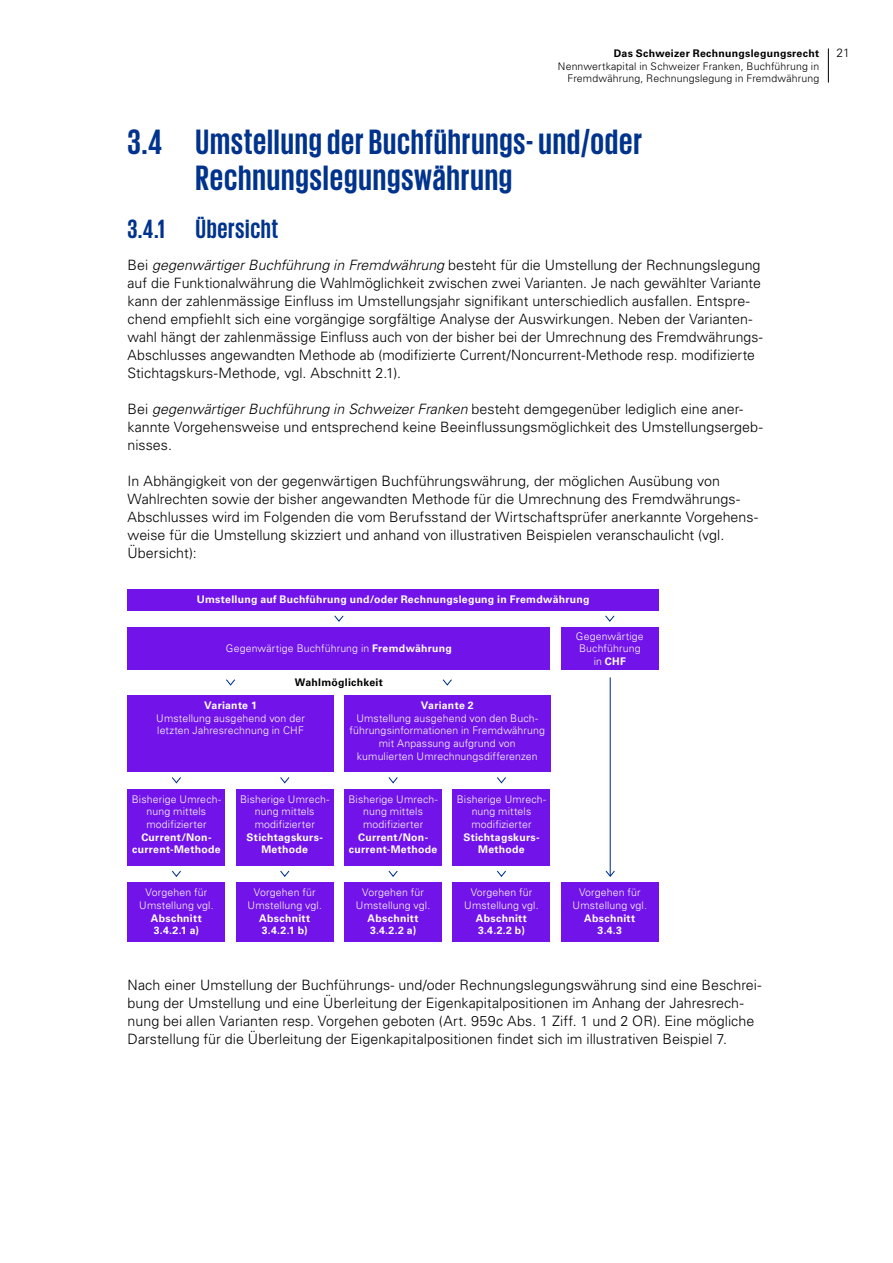
<style>
.page{position:relative;width:893px;height:1263px;background:#fff}
.page>*{position:absolute;margin:0;border:0;box-sizing:border-box;transform-origin:0 0}
.t1{font:700 36px/36px "KPMG";letter-spacing:.025em;color:#00338d}
.t2{font:700 27px "KPMG";letter-spacing:.025em;color:#00338d}
.t3{font:300 14.25px/18px "Univers LT Std";color:#000}
.t4{font:300 12px "Univers LT Std";color:#000}
.t5{font:300 10.5px/12.6px "Univers LT Std";letter-spacing:.015em;color:#fff;text-align:center}
.t6{font:700 10.5px/12.6px "Univers LT Std";letter-spacing:.025em;color:#fff;text-align:center}
.t7{font:300 10.5px/12px "Univers LT Std";letter-spacing:.015em;color:#000;text-align:right}
.t8{font:700 10.5px "Univers LT Std";letter-spacing:.025em;color:#000}
.s1{font-style:italic}
.s2{font-weight:700}
</style>
<div class="page">
<div style="left:128px;top:589px;width:531px;height:21px;background:#7213ea"></div>
<div style="left:128px;top:627px;width:422px;height:43px;background:#7213ea"></div>
<div style="left:128px;top:695px;width:206px;height:77px;background:#7213ea"></div>
<div style="left:128px;top:789px;width:97px;height:76px;background:#7213ea"></div>
<div style="left:128px;top:882px;width:97px;height:60px;background:#7213ea"></div>
<div style="left:236px;top:789px;width:98px;height:76px;background:#7213ea"></div>
<div style="left:236px;top:882px;width:98px;height:60px;background:#7213ea"></div>
<div style="left:344px;top:789px;width:98px;height:76px;background:#7213ea"></div>
<div style="left:344px;top:882px;width:98px;height:60px;background:#7213ea"></div>
<div style="left:453px;top:789px;width:97px;height:76px;background:#7213ea"></div>
<div style="left:453px;top:882px;width:97px;height:60px;background:#7213ea"></div>
<div style="left:561px;top:882px;width:98px;height:60px;background:#7213ea"></div>
<div style="left:344px;top:695px;width:206px;height:77px;background:#7213ea"></div>
<div style="left:561px;top:627px;width:98px;height:43px;background:#7213ea"></div>
<svg style="left:172px;top:777px;width:9px;height:7px"></svg>
<svg style="left:388px;top:777px;width:10px;height:7px"></svg>
<svg style="left:280px;top:777px;width:10px;height:7px"></svg>
<svg style="left:497px;top:777px;width:9px;height:7px"></svg>
<svg style="left:172px;top:870px;width:9px;height:7px"></svg>
<svg style="left:388px;top:870px;width:10px;height:7px"></svg>
<svg style="left:280px;top:870px;width:10px;height:7px"></svg>
<svg style="left:497px;top:870px;width:9px;height:7px"></svg>
<svg style="left:334px;top:615px;width:10px;height:7px"></svg>
<svg style="left:605px;top:615px;width:10px;height:7px"></svg>
<svg style="left:605px;top:869px;width:10px;height:8px"></svg>
<hr style="left:610px;top:677px;width:1px;height:199px;background:#00338d">
<svg style="left:226px;top:679px;width:9px;height:7px"></svg>
<svg style="left:442px;top:679px;width:10px;height:7px"></svg>
<hr style="left:828px;top:48px;width:1px;height:34px;background:#000">
<p class="t8" style="left:614px;top:47px;width:207px">Das Schweizer Rechnungslegungsrecht</p>
<p class="t4" style="left:836px;top:45px;width:15px">21</p>
<p class="t7" style="left:558px;top:60px;width:263px">Nennwertkapital in Schweizer Franken, Buchführung in<br>Fremdwährung, Rechnungslegung in Fremdwährung</p>
<h1 class="t1" style="left:196px;top:123px;width:448px;text-indent:-68px">3.4 Umstellung der Buchführungs- und/oder<br>Rechnungslegungswährung</h1>
<h2 class="t2" style="left:128px;top:215px;width:152px">3.4.1 Übersicht</h2>
<p class="t3" style="left:128px;top:256px;width:637px">Bei <span class="s1">gegenwärtiger Buchführung in Fremdwährung</span> besteht für die Umstellung der Rechnungslegung auf die Funktionalwährung die Wahlmöglichkeit zwischen zwei Varianten. Je nach gewählter Variante kann der zahlenmässige Einfluss im Umstellungsjahr signifikant unterschiedlich ausfallen. Entspre&shy;chend empfiehlt sich eine vorgängige sorgfältige Analyse der Auswirkungen. Neben der Varianten&shy;wahl hängt der zahlenmässige Einfluss auch von der bisher bei der Umrechnung des Fremdwährungs-Abschlusses angewandten Methode ab (modifizierte Current/Noncurrent-Methode resp. modifizierte Stichtagskurs-Methode, vgl. Abschnitt 2.1).</p>
<p class="t3" style="left:128px;top:400px;width:637px">Bei <span class="s1">gegenwärtiger Buchführung in Schweizer Franken</span> besteht demgegenüber lediglich eine aner&shy;kannte Vorgehensweise und entsprechend keine Beeinflussungsmöglichkeit des Umstellungsergeb&shy;nisses.</p>
<p class="t3" style="left:128px;top:472px;width:632px">In Abhängigkeit von der gegenwärtigen Buchführungswährung, der möglichen Ausübung von Wahlrechten sowie der bisher angewandten Methode für die Umrechnung des Fremdwährungs-Abschlusses wird im Folgenden die vom Berufsstand der Wirtschaftsprüfer anerkannte Vorgehens&shy;weise für die Umstellung skizziert und anhand von illustrativen Beispielen veranschaulicht (vgl.<br>Übersicht):</p>
<p class="t6" style="left:197px;top:593px;width:394px">Umstellung auf Buchführung und/oder Rechnungslegung in Fremdwährung</p>
<p class="t5" style="left:226px;top:642px;width:227px">Gegenwärtige Buchführung in <span class="s2">Fremdwährung</span></p>
<p class="t5" style="left:576px;top:630px;width:69px">Gegenwärtige<br>Buchführung in <span class="s2">CHF</span></p>
<p class="t8" style="left:295px;top:676px;width:89px">Wahlmöglichkeit</p>
<p class="t6" style="left:204px;top:699px;width:54px">Variante 1</p>
<p class="t5" style="left:156px;top:712px;width:150px;text-align:left">Umstellung ausgehend von der letzten Jahresrechnung in CHF</p>
<p class="t5" style="left:132px;top:793px;width:91px">Bisherige Umrech&shy;nung mittels modifizierter</p>
<p class="t6" style="left:132px;top:831px;width:90px">Current/Non&shy;current-Methode</p>
<p class="t5" style="left:139px;top:886px;width:76px">Vorgehen für<br>Umstellung vgl.</p>
<p class="t6" style="left:151px;top:912px;width:52px;text-align:left">Abschnitt<br>3.4.2.1 a)</p>
<p class="t5" style="left:240px;top:793px;width:91px">Bisherige Umrech&shy;nung mittels modifizierter</p>
<p class="t6" style="left:247px;top:831px;width:78px">Stichtagskurs-<br>Methode</p>
<p class="t5" style="left:248px;top:886px;width:76px">Vorgehen für<br>Umstellung vgl.</p>
<p class="t6" style="left:259px;top:912px;width:52px;text-align:left">Abschnitt<br>3.4.2.1 b)</p>
<p class="t6" style="left:421px;top:699px;width:54px">Variante 2</p>
<p class="t5" style="left:349px;top:712px;width:197px">Umstellung ausgehend von den Buch&shy;führungsinformationen in Fremdwährung mit Anpassung aufgrund von kumulierten Umrechnungsdifferenzen</p>
<p class="t5" style="left:348px;top:793px;width:91px">Bisherige Umrech&shy;nung mittels modifizierter</p>
<p class="t6" style="left:349px;top:831px;width:90px">Current/Non&shy;current-Methode</p>
<p class="t5" style="left:356px;top:886px;width:76px">Vorgehen für<br>Umstellung vgl.</p>
<p class="t6" style="left:368px;top:912px;width:52px;text-align:left">Abschnitt<br>3.4.2.2 a)</p>
<p class="t5" style="left:457px;top:793px;width:91px">Bisherige Umrech&shy;nung mittels modifizierter</p>
<p class="t6" style="left:463px;top:831px;width:78px">Stichtagskurs-<br>Methode</p>
<p class="t5" style="left:464px;top:886px;width:76px">Vorgehen für<br>Umstellung vgl.</p>
<p class="t6" style="left:476px;top:912px;width:52px;text-align:left">Abschnitt<br>3.4.2.2 b)</p>
<p class="t5" style="left:573px;top:886px;width:76px">Vorgehen für<br>Umstellung vgl.</p>
<p class="t6" style="left:584px;top:912px;width:52px">Abschnitt<br>3.4.3</p>
<p class="t3" style="left:128px;top:976px;width:635px">Nach einer Umstellung der Buchführungs- und/oder Rechnungslegungswährung sind eine Beschrei&shy;bung der Umstellung und eine Überleitung der Eigenkapitalpositionen im Anhang der Jahresrech&shy;nung bei allen Varianten resp. Vorgehen geboten (Art. 959c Abs. 1 Ziff. 1 und 2 OR). Eine mögliche Darstellung für die Überleitung der Eigenkapitalpositionen findet sich im illustrativen Beispiel 7.</p>
</div>
